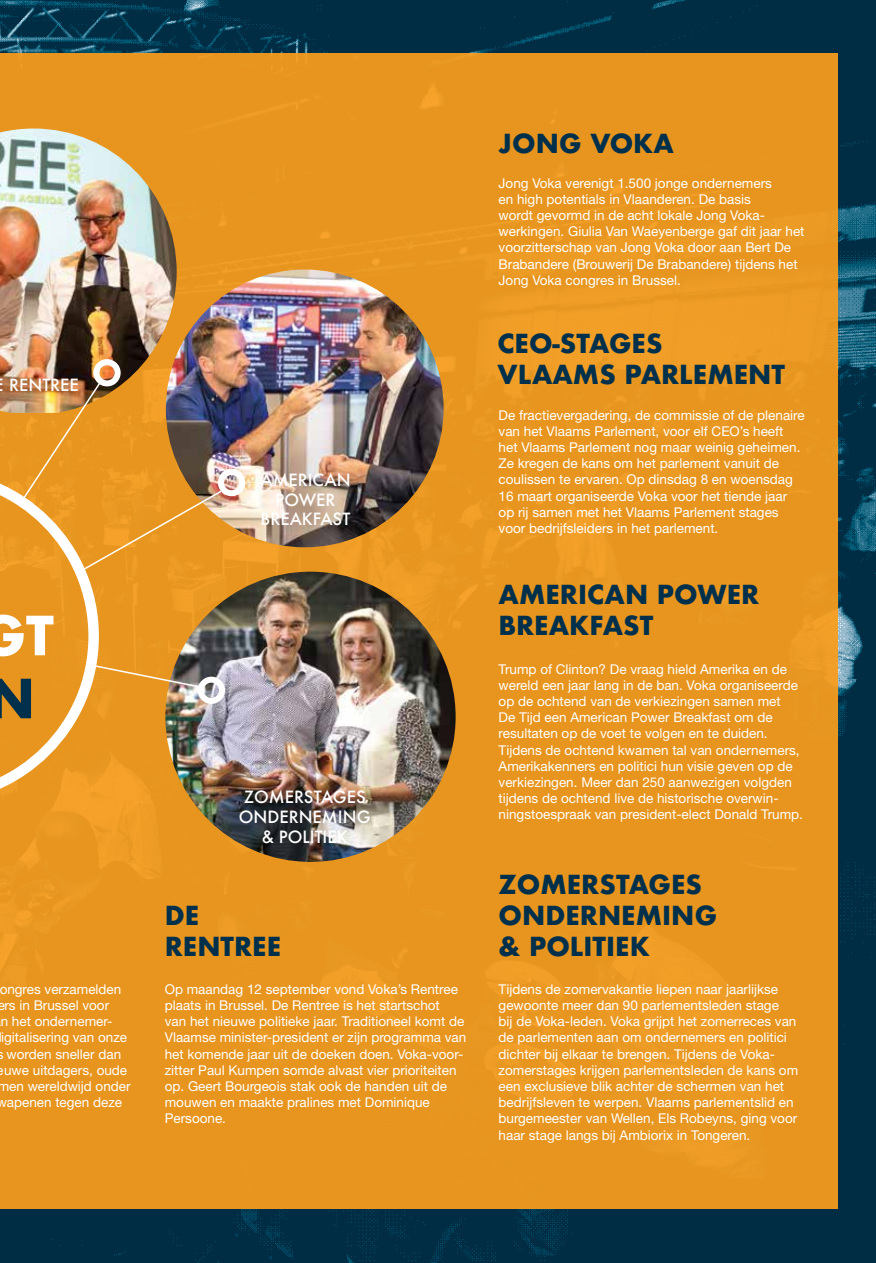
<style>
.page{position:relative;width:876px;height:1263px;background:#fff}
.page>*{position:absolute;margin:0;border:0;box-sizing:border-box;transform-origin:0 0}
.t1{font:700 52.5px "Futura";color:#fff}
.t2{font:700 52.5px "Futura";color:#00304b}
.t3{font:700 25.5px/30.6px "Futura";color:#00304b}
.t4{font:500 16.5px/19.8px "Futura";color:#fff;text-align:center}
.t5{font:13.5px/16.2px "Helvetica Neue";color:#fff}
</style>
<div class="page">
<img style="left:0;top:0;width:876px;height:1263px">
<div style="left:0;top:53px;width:838px;height:1156px;background:#e7951e"></div>
<img style="left:0;top:129px;width:177px;height:252px">
<div style="left:93px;top:359px;width:28px;height:27px;border:6px solid #fff;border-radius:50%"></div>
<img style="left:165px;top:572px;width:291px;height:290px;border-radius:145px">
<div style="left:198px;top:677px;width:27px;height:27px;border:6px solid #fff;border-radius:50%"></div>
<img style="left:166px;top:269px;width:278px;height:278px;border-radius:139px">
<div style="left:218px;top:469px;width:27px;height:27px;border:6px solid #fff;border-radius:50%"></div>
<img style="left:0;top:381px;width:223px;height:422px">
<p class="t4" style="left:9px;top:375px;width:71px">RENTREE</p>
<h1 class="t1" style="left:-20px;top:598px;width:76px">GT</h1>
<h1 class="t2" style="left:-13px;top:661px;width:49px">N</h1>
<p class="t5" style="left:0;top:981px;width:123px">ongres verzamelden</p>
<p class="t5" style="left:-3px;top:997px;width:113px">ers in Brussel voor</p>
<p class="t5" style="left:1px;top:1013px;width:113px">n het ondernemer-</p>
<p class="t5" style="left:1px;top:1029px;width:127px">igitalisering van onze</p>
<p class="t5" style="left:7px;top:1045px;width:116px">worden sneller dan</p>
<p class="t5" style="left:-3px;top:1062px;width:132px">euwe uitdagers, oude</p>
<p class="t5" style="left:-2px;top:1078px;width:135px">men wereldwijd onder</p>
<p class="t5" style="left:-3px;top:1094px;width:127px">wapenen tegen deze</p>
<h2 class="t3" style="left:499px;top:129px;width:177px">JONG VOKA</h2>
<p class="t5" style="left:499px;top:174px;width:307px">Jong Voka verenigt 1.500 jonge ondernemers<br>en high potentials in Vlaanderen. De basis<br>wordt gevormd in de acht lokale Jong Voka&shy;werkingen. Giulia Van Waeyenberge gaf dit jaar het voorzitterschap van Jong Voka door aan Bert De Brabandere (Brouwerij De Brabandere) tijdens het Jong Voka congres in Brussel.</p>
<p class="t4" style="left:260px;top:469px;width:92px">AMERICAN<br>POWER<br>BREAKFAST</p>
<p class="t4" style="left:239px;top:787px;width:133px">ZOMERSTAGES<br>ONDERNEMING &amp; POLITIEK</p>
<h2 class="t3" style="left:165px;top:900px;width:118px">DE<br>RENTREE</h2>
<h2 class="t3" style="left:497px;top:329px;width:289px">CEO-STAGES<br>VLAAMS PARLEMENT</h2>
<p class="t5" style="left:499px;top:406px;width:308px">De fractievergadering, de commissie of de plenaire van het Vlaams Parlement, voor elf CEO’s heeft het Vlaams Parlement nog maar weinig geheimen.<br>Ze kregen de kans om het parlement vanuit de coulissen te ervaren. Op dinsdag 8 en woensdag 16 maart organiseerde Voka voor het tiende jaar op rij samen met het Vlaams Parlement stages voor bedrijfsleiders in het parlement.</p>
<h2 class="t3" style="left:499px;top:579px;width:262px">AMERICAN POWER<br>BREAKFAST</h2>
<p class="t5" style="left:499px;top:660px;width:306px">Trump of Clinton? De vraag hield Amerika en de wereld een jaar lang in de ban. Voka organiseerde op de ochtend van de verkiezingen samen met<br>De Tijd een American Power Breakfast om de resultaten op de voet te volgen en te duiden.<br>Tijdens de ochtend kwamen tal van ondernemers, Amerikakenners en politici hun visie geven op de verkiezingen. Meer dan 250 aanwezigen volgden tijdens de ochtend live de historische overwin&shy;ningstoespraak van president-elect Donald Trump.</p>
<h2 class="t3" style="left:499px;top:869px;width:220px">ZOMERSTAGES<br>ONDERNEMING &amp; POLITIEK</h2>
<p class="t5" style="left:165px;top:981px;width:303px">Op maandag 12 september vond Voka’s Rentree plaats in Brussel. De Rentree is het startschot<br>van het nieuwe politieke jaar. Traditioneel komt de Vlaamse minister-president er zijn programma van het komende jaar uit de doeken doen. Voka-voor&shy;zitter Paul Kumpen somde alvast vier prioriteiten op. Geert Bourgeois stak ook de handen uit de mouwen en maakte pralines met Dominique Persoone.</p>
<p class="t5" style="left:499px;top:981px;width:301px">Tijdens de zomervakantie liepen naar jaarlijkse gewoonte meer dan 90 parlementsleden stage<br>bij de Voka-leden. Voka grijpt het zomerreces van de parlementen aan om ondernemers en politici dichter bij elkaar te brengen. Tijdens de Voka&shy;zomerstages krijgen parlementsleden de kans om een exclusieve blik achter de schermen van het bedrijfsleven te werpen. Vlaams parlementslid en burgemeester van Wellen, Els Robeyns, ging voor haar stage langs bij Ambiorix in Tongeren.</p>
</div>
